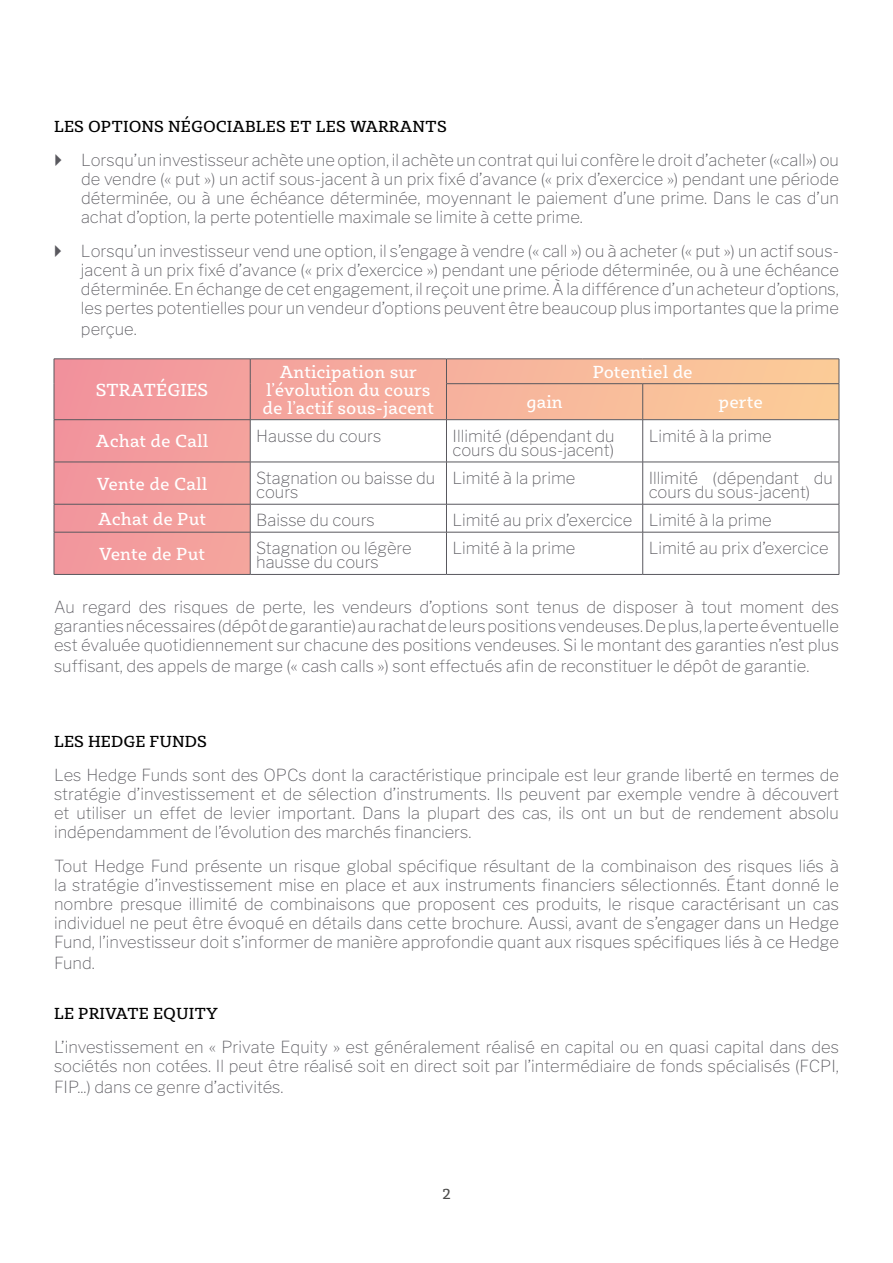
<style>
.page{position:relative;width:893px;height:1263px;background:#fff}
.page>*{position:absolute;margin:0;border:0;box-sizing:border-box;transform-origin:0 0}
.t1{font:18px/18px "Sybilla";color:#fff;text-align:center}
.t2{font:100 16.5px/19px "Libre Franklin";color:#59585e;text-align:justify}
.t3{font:16.5px "Sybilla";color:#000}
.t4{font:15px "Sybilla";color:#4a4a49}
</style>
<div class="page">
<svg style="left:55px;top:360px;width:784px;height:214px;background:#f4a79b"></svg>
<svg style="left:251px;top:420px;width:588px;height:154px"></svg>
<hr style="left:54px;top:359px;width:196px;height:1px;background:#59585e">
<svg style="left:54px;top:359px;width:1px;height:25px"></svg>
<hr style="left:250px;top:359px;width:196px;height:1px;background:#59585e">
<svg style="left:250px;top:359px;width:1px;height:25px"></svg>
<hr style="left:54px;top:384px;width:1px;height:35px;background:#59585e">
<hr style="left:250px;top:384px;width:1px;height:35px;background:#59585e">
<hr style="left:446px;top:359px;width:197px;height:1px;background:#59585e">
<svg style="left:446px;top:360px;width:1px;height:23px"></svg>
<hr style="left:643px;top:359px;width:196px;height:1px;background:#59585e">
<svg style="left:839px;top:359px;width:1px;height:24px"></svg>
<hr style="left:446px;top:383px;width:197px;height:1px;background:#59585e">
<hr style="left:446px;top:384px;width:1px;height:35px;background:#59585e">
<hr style="left:643px;top:383px;width:196px;height:1px;background:#59585e">
<hr style="left:642px;top:384px;width:1px;height:35px;background:#59585e">
<hr style="left:839px;top:384px;width:1px;height:35px;background:#59585e">
<hr style="left:54px;top:419px;width:196px;height:1px;background:#59585e">
<hr style="left:54px;top:420px;width:1px;height:42px;background:#59585e">
<hr style="left:250px;top:419px;width:196px;height:1px;background:#59585e">
<hr style="left:250px;top:420px;width:1px;height:42px;background:#59585e">
<hr style="left:446px;top:419px;width:197px;height:1px;background:#59585e">
<hr style="left:446px;top:420px;width:1px;height:42px;background:#59585e">
<hr style="left:643px;top:419px;width:196px;height:1px;background:#59585e">
<hr style="left:642px;top:420px;width:1px;height:42px;background:#59585e">
<hr style="left:839px;top:420px;width:1px;height:42px;background:#59585e">
<hr style="left:54px;top:462px;width:196px;height:1px;background:#59585e">
<hr style="left:54px;top:462px;width:1px;height:42px;background:#59585e">
<hr style="left:250px;top:462px;width:196px;height:1px;background:#59585e">
<hr style="left:250px;top:462px;width:1px;height:42px;background:#59585e">
<hr style="left:446px;top:462px;width:197px;height:1px;background:#59585e">
<hr style="left:446px;top:462px;width:1px;height:42px;background:#59585e">
<hr style="left:643px;top:462px;width:196px;height:1px;background:#59585e">
<hr style="left:642px;top:462px;width:1px;height:42px;background:#59585e">
<hr style="left:839px;top:462px;width:1px;height:42px;background:#59585e">
<hr style="left:54px;top:504px;width:196px;height:1px;background:#59585e">
<svg style="left:54px;top:504px;width:1px;height:28px"></svg>
<hr style="left:250px;top:504px;width:196px;height:1px;background:#59585e">
<svg style="left:250px;top:504px;width:1px;height:28px"></svg>
<hr style="left:446px;top:504px;width:197px;height:1px;background:#59585e">
<svg style="left:446px;top:504px;width:1px;height:28px"></svg>
<hr style="left:643px;top:504px;width:196px;height:1px;background:#59585e">
<svg style="left:642px;top:504px;width:1px;height:28px"></svg>
<svg style="left:839px;top:504px;width:1px;height:28px"></svg>
<hr style="left:54px;top:532px;width:196px;height:1px;background:#59585e">
<hr style="left:54px;top:532px;width:1px;height:42px;background:#59585e">
<hr style="left:250px;top:532px;width:196px;height:1px;background:#59585e">
<hr style="left:250px;top:532px;width:1px;height:42px;background:#59585e">
<hr style="left:446px;top:532px;width:197px;height:1px;background:#59585e">
<hr style="left:446px;top:532px;width:1px;height:42px;background:#59585e">
<hr style="left:643px;top:532px;width:196px;height:1px;background:#59585e">
<hr style="left:642px;top:532px;width:1px;height:42px;background:#59585e">
<hr style="left:839px;top:532px;width:1px;height:42px;background:#59585e">
<hr style="left:54px;top:574px;width:196px;height:1px;background:#59585e">
<hr style="left:250px;top:574px;width:196px;height:1px;background:#59585e">
<hr style="left:446px;top:574px;width:197px;height:1px;background:#59585e">
<hr style="left:643px;top:574px;width:196px;height:1px;background:#59585e">
<p class="t3" style="left:54px;top:116px;width:394px">LES OPTIONS NÉGOCIABLES ET LES WARRANTS</p>
<p class="t2" style="left:81px;top:151px;width:759px">Lorsqu’un investisseur achète une option, il achète un contrat qui lui confère le droit d’acheter («call») ou de vendre (« put ») un actif sous-jacent à un prix fixé d’avance (« prix d’exercice ») pendant une période déterminée, ou à une échéance déterminée, moyennant le paiement d’une prime. Dans le cas d’un achat d’option, la perte potentielle maximale se limite à cette prime.</p>
<p class="t2" style="left:81px;top:241px;width:759px">Lorsqu’un investisseur vend une option, il s’engage à vendre (« call ») ou à acheter (« put ») un actif sous&shy;jacent à un prix fixé d’avance (« prix d’exercice ») pendant une période déterminée, ou à une échéance déterminée. En échange de cet engagement, il reçoit une prime. À la différence d’un acheteur d’options, les pertes potentielles pour un vendeur d’options peuvent être beaucoup plus importantes que la prime</p>
<p class="t2" style="left:81px;top:319px;width:57px">perçue.</p>
<p class="t1" style="left:96px;top:380px;width:114px">STRATÉGIES</p>
<p class="t1" style="left:263px;top:362px;width:173px">Anticipation sur l’évolution du cours de l’actif sous-jacent</p>
<p class="t1" style="left:593px;top:362px;width:102px">Potentiel de</p>
<p class="t1" style="left:526px;top:392px;width:38px">gain</p>
<p class="t1" style="left:719px;top:392px;width:46px">perte</p>
<p class="t1" style="left:96px;top:431px;width:114px">Achat de Call</p>
<p class="t2" style="left:256px;top:426px;width:127px">Hausse du cours</p>
<p class="t2" style="left:452px;top:428px;width:164px;line-height:14.2px">Illimité (dépendant du cours du sous-jacent)</p>
<p class="t2" style="left:649px;top:426px;width:124px">Limité à la prime</p>
<p class="t1" style="left:97px;top:474px;width:112px">Vente de Call</p>
<p class="t2" style="left:256px;top:471px;width:181px;line-height:14.2px">Stagnation ou baisse du cours</p>
<p class="t2" style="left:452px;top:468px;width:124px">Limité à la prime</p>
<p class="t2" style="left:649px;top:471px;width:186px;line-height:14.2px">Illimité (dépendant du cours du sous-jacent)</p>
<p class="t1" style="left:98px;top:509px;width:109px">Achat de Put</p>
<p class="t2" style="left:256px;top:511px;width:120px">Baisse du cours</p>
<p class="t2" style="left:452px;top:511px;width:321px">Limité au prix d’exercice Limité à la prime</p>
<p class="t1" style="left:99px;top:544px;width:107px">Vente de Put</p>
<p class="t2" style="left:256px;top:541px;width:157px;line-height:14.2px">Stagnation ou légère hausse du cours</p>
<p class="t2" style="left:452px;top:538px;width:124px">Limité à la prime</p>
<p class="t2" style="left:649px;top:538px;width:181px">Limité au prix d’exercice</p>
<p class="t2" style="left:54px;top:597px;width:786px">Au regard des risques de perte, les vendeurs d’options sont tenus de disposer à tout moment des garanties nécessaires (dépôt de garantie) au rachat de leurs positions vendeuses. De plus, la perte éventuelle est évaluée quotidiennement sur chacune des positions vendeuses. Si le montant des garanties n’est plus</p>
<p class="t2" style="left:54px;top:656px;width:757px">suffisant, des appels de marge (« cash calls ») sont effectués afin de reconstituer le dépôt de garantie.</p>
<p class="t3" style="left:54px;top:731px;width:155px">LES HEDGE FUNDS</p>
<p class="t2" style="left:54px;top:766px;width:786px">Les Hedge Funds sont des OPCs dont la caractéristique principale est leur grande liberté en termes de stratégie d’investissement et de sélection d’instruments. Ils peuvent par exemple vendre à découvert et utiliser un effet de levier important. Dans la plupart des cas, ils ont un but de rendement absolu indépendamment de l’évolution des marchés financiers.</p>
<p class="t2" style="left:54px;top:856px;width:786px">Tout Hedge Fund présente un risque global spécifique résultant de la combinaison des risques liés à la stratégie d’investissement mise en place et aux instruments financiers sélectionnés. Étant donné le nombre presque illimité de combinaisons que proposent ces produits, le risque caractérisant un cas individuel ne peut être évoqué en détails dans cette brochure. Aussi, avant de s’engager dans un Hedge Fund, l’investisseur doit s’informer de manière approfondie quant aux risques spécifiques liés à ce Hedge</p>
<p class="t2" style="left:54px;top:953px;width:42px">Fund.</p>
<p class="t3" style="left:54px;top:1003px;width:166px">LE PRIVATE EQUITY</p>
<p class="t2" style="left:54px;top:1038px;width:786px">L’investissement en « Private Equity » est généralement réalisé en capital ou en quasi capital dans des sociétés non cotées. Il peut être réalisé soit en direct soit par l’intermédiaire de fonds spécialisés (FCPI,</p>
<p class="t2" style="left:54px;top:1077px;width:231px">FIP...) dans ce genre d’activités.</p>
<p class="t4" style="left:442px;top:1184px;width:10px">2</p>
</div>
